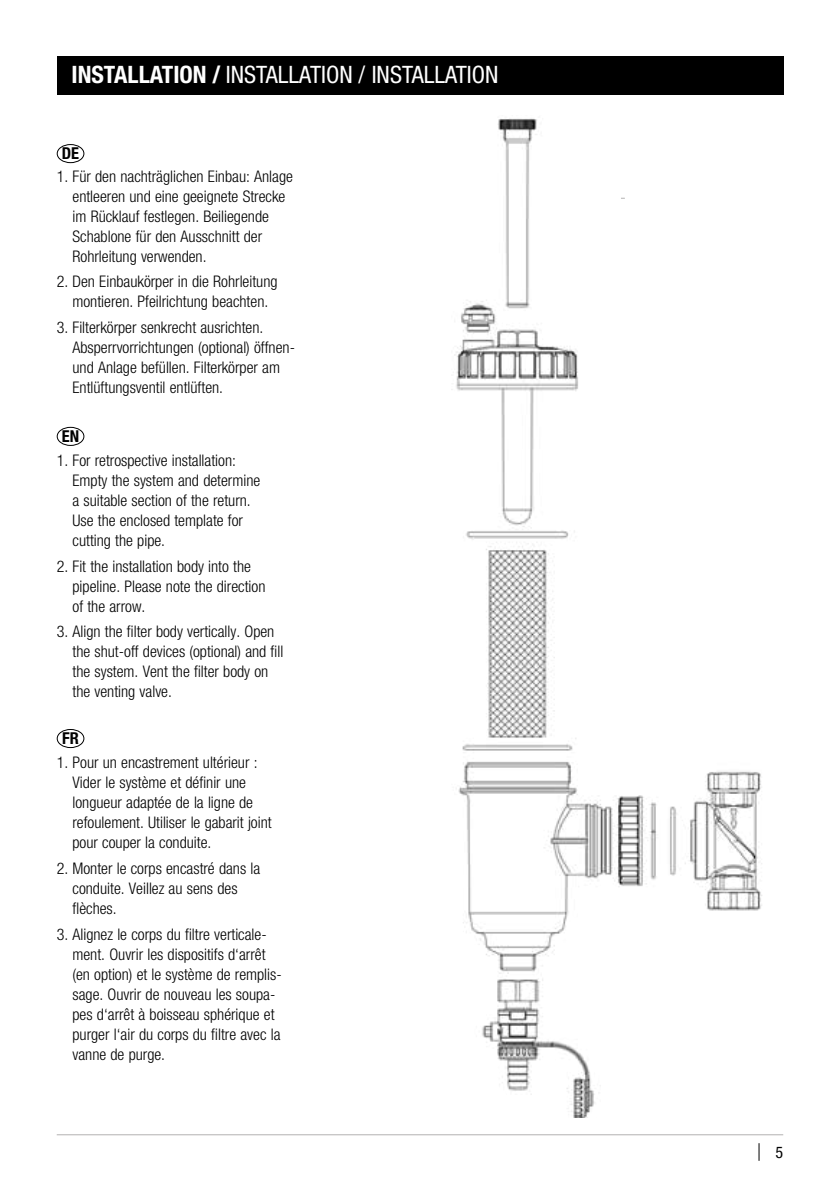
<style>
.page{position:relative;width:840px;height:1191px;background:#fff}
.page>*{position:absolute;margin:0;border:0;box-sizing:border-box;transform-origin:0 0}
.t1{font:condensed 24px "Helvetica Neue LT Pro";color:#fff}
.t2{font:700 condensed 16.4px "Helvetica Neue LT Pro";color:#000}
.t3{font:300 condensed 16px/20px "Helvetica Neue LT Pro";color:#000}
.t4{font:condensed 16px "Helvetica Neue LT Pro";color:#000}
.s1{font-weight:700}
</style>
<div class="page">
<svg style="left:758px;top:1143px;width:1px;height:17px"></svg>
<hr style="left:57px;top:1134px;width:725px;height:1px;background:#b3b2b2">
<div style="left:57px;top:57px;width:725px;height:38px;background:#000"></div>
<div style="left:57px;top:144px;width:27px;height:19px;border:1px solid #000;border-radius:50%"></div>
<img style="left:451px;top:118px;width:311px;height:999px">
<div style="left:57px;top:427px;width:27px;height:19px;border:1px solid #000;border-radius:50%"></div>
<div style="left:57px;top:729px;width:27px;height:19px;border:1px solid #000;border-radius:50%"></div>
<h1 class="t1" style="left:71px;top:61px;width:428px"><span class="s1">INSTALLATION /</span> INSTALLATION / INSTALLATION</h1>
<p class="t2" style="left:62px;top:144px;width:19px">DE</p>
<p class="t3" style="left:72px;top:166px;width:222px;text-indent:-16px">1. Für den nachträglichen Einbau: Anlage entleeren und eine geeignete Strecke im Rücklauf festlegen. Beiliegende Schablone für den Ausschnitt der Rohrleitung verwenden.</p>
<p class="t3" style="left:57px;top:272px;width:222px;text-align:center">2. Den Einbaukörper in die Rohrleitung montieren. Pfeilrichtung beachten.</p>
<p class="t3" style="left:72px;top:317px;width:224px;text-indent:-16px">3. Filterkörper senkrecht ausrichten.<br>Absperrvorrichtungen (optional) öffnen&shy;und Anlage befüllen. Filterkörper am Entlüftungsventil entlüften.</p>
<p class="t2" style="left:62px;top:426px;width:19px">EN</p>
<p class="t3" style="left:72px;top:450px;width:189px;text-indent:-16px">1. For retrospective installation:<br>Empty the system and determine a suitable section of the return.<br>Use the enclosed template for cutting the pipe.</p>
<p class="t3" style="left:72px;top:556px;width:194px;text-indent:-16px">2. Fit the installation body into the pipeline. Please note the direction of the arrow.</p>
<p class="t3" style="left:72px;top:621px;width:212px;text-indent:-16px">3. Align the filter body vertically. Open the shut-off devices (optional) and fill the system. Vent the filter body on the venting valve.</p>
<p class="t2" style="left:62px;top:728px;width:18px">FR</p>
<p class="t3" style="left:72px;top:752px;width:200px;text-indent:-16px">1. Pour un encastrement ultérieur :<br>Vider le système et définir une longueur adaptée de la ligne de refoulement. Utiliser le gabarit joint pour couper la conduite.</p>
<p class="t3" style="left:72px;top:858px;width:189px;text-indent:-16px">2. Monter le corps encastré dans la conduite. Veillez au sens des flèches.</p>
<p class="t3" style="left:72px;top:923px;width:210px;text-indent:-16px">3. Alignez le corps du filtre verticale&shy;ment. Ouvrir les dispositifs d‘arrêt (en option) et le système de remplis&shy;sage. Ouvrir de nouveau les soupa&shy;pes d‘arrêt à boisseau sphérique et purger l‘air du corps du filtre avec la vanne de purge.</p>
<p class="t4" style="left:775px;top:1142px;width:9px">5</p>
</div>
